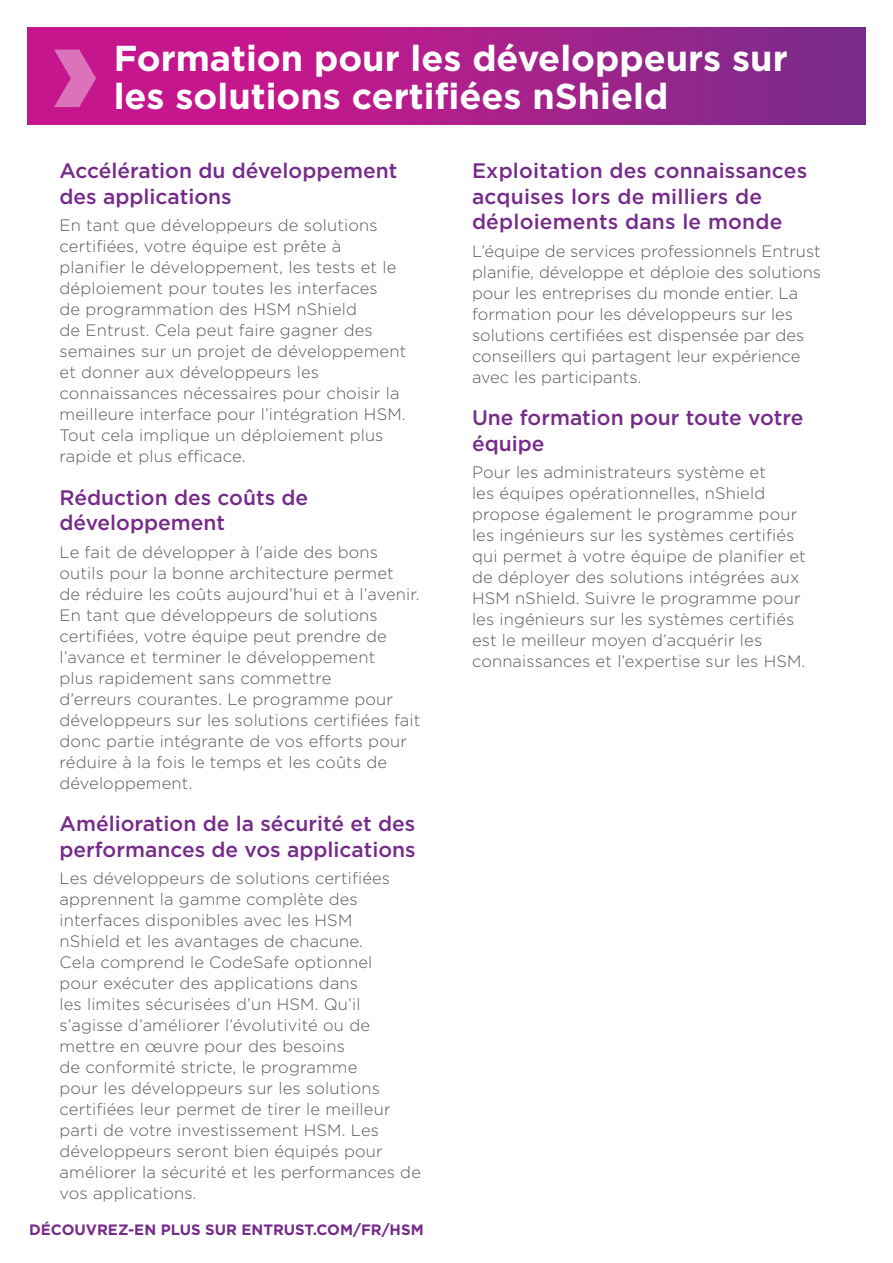
<style>
.page{position:relative;width:893px;height:1263px;background:#fff}
.page>*{position:absolute;margin:0;border:0;box-sizing:border-box;transform-origin:0 0}
._1_Back_Page_Title{font:700 36px/37.5px "Gotham";color:#fff}
._3_Header{font:500 21px/25.5px "Gotham";color:#762b8a}
._4_Body_Text{font:300 16.5px/21px "Gotham";letter-spacing:.01em;color:#58595b}
.t1{font:700 15px "Gotham";color:#762b8a}
</style>
<div class="page">
<svg style="left:27px;top:27px;width:839px;height:98px;background:#aa1f8b"></svg>
<svg style="left:54px;top:50px;width:42px;height:57px;background:#d34da8"></svg>
<p class="_1_Back_Page_Title" style="left:114px;top:40px;width:675px">Formation pour les développeurs sur les solutions certifiées nShield</p>
<p class="_3_Header" style="left:60px;top:158px;width:339px">Accélération du développement des applications</p>
<p class="_4_Body_Text" style="left:60px;top:214px;width:348px">En tant que développeurs de solutions certifiées, votre équipe est prête à planifier le développement, les tests et le déploiement pour toutes les interfaces<br>de programmation des HSM nShield<br>de Entrust. Cela peut faire gagner des semaines sur un projet de développement et donner aux développeurs les connaissances nécessaires pour choisir la meilleure interface pour l’intégration HSM.<br>Tout cela implique un déploiement plus rapide et plus efficace.</p>
<p class="_3_Header" style="left:60px;top:484px;width:250px">Réduction des coûts de développement</p>
<p class="_4_Body_Text" style="left:60px;top:541px;width:362px">Le fait de développer à l'aide des bons outils pour la bonne architecture permet<br>de réduire les coûts aujourd’hui et à l’avenir.<br>En tant que développeurs de solutions certifiées, votre équipe peut prendre de l’avance et terminer le développement<br>plus rapidement sans commettre<br>d’erreurs courantes. Le programme pour développeurs sur les solutions certifiées fait donc partie intégrante de vos efforts pour réduire à la fois le temps et les coûts de développement.</p>
<p class="_3_Header" style="left:60px;top:811px;width:358px">Amélioration de la sécurité et des performances de vos applications</p>
<p class="_4_Body_Text" style="left:60px;top:867px;width:363px">Les développeurs de solutions certifiées apprennent la gamme complète des interfaces disponibles avec les HSM<br>nShield et les avantages de chacune.<br>Cela comprend le CodeSafe optionnel<br>pour exécuter des applications dans<br>les limites sécurisées d’un HSM. Qu’il s’agisse d’améliorer l’évolutivité ou de mettre en œuvre pour des besoins<br>de conformité stricte, le programme<br>pour les développeurs sur les solutions certifiées leur permet de tirer le meilleur parti de votre investissement HSM. Les développeurs seront bien équipés pour améliorer la sécurité et les performances de vos applications.</p>
<p class="t1" style="left:29px;top:1219px;width:396px">DÉCOUVREZ-EN PLUS SUR ENTRUST.COM/FR/HSM</p>
<p class="_3_Header" style="left:472px;top:158px;width:337px">Exploitation des connaissances acquises lors de milliers de déploiements dans le monde</p>
<p class="_4_Body_Text" style="left:472px;top:240px;width:351px">L’équipe de services professionnels Entrust planifie, développe et déploie des solutions pour les entreprises du monde entier. La formation pour les développeurs sur les solutions certifiées est dispensée par des conseillers qui partagent leur expérience avec les participants.</p>
<p class="_3_Header" style="left:472px;top:405px;width:333px">Une formation pour toute votre équipe</p>
<p class="_4_Body_Text" style="left:472px;top:461px;width:335px">Pour les administrateurs système et<br>les équipes opérationnelles, nShield propose également le programme pour les ingénieurs sur les systèmes certifiés qui permet à votre équipe de planifier et de déployer des solutions intégrées aux HSM nShield. Suivre le programme pour les ingénieurs sur les systèmes certifiés est le meilleur moyen d’acquérir les connaissances et l’expertise sur les HSM.</p>
</div>
